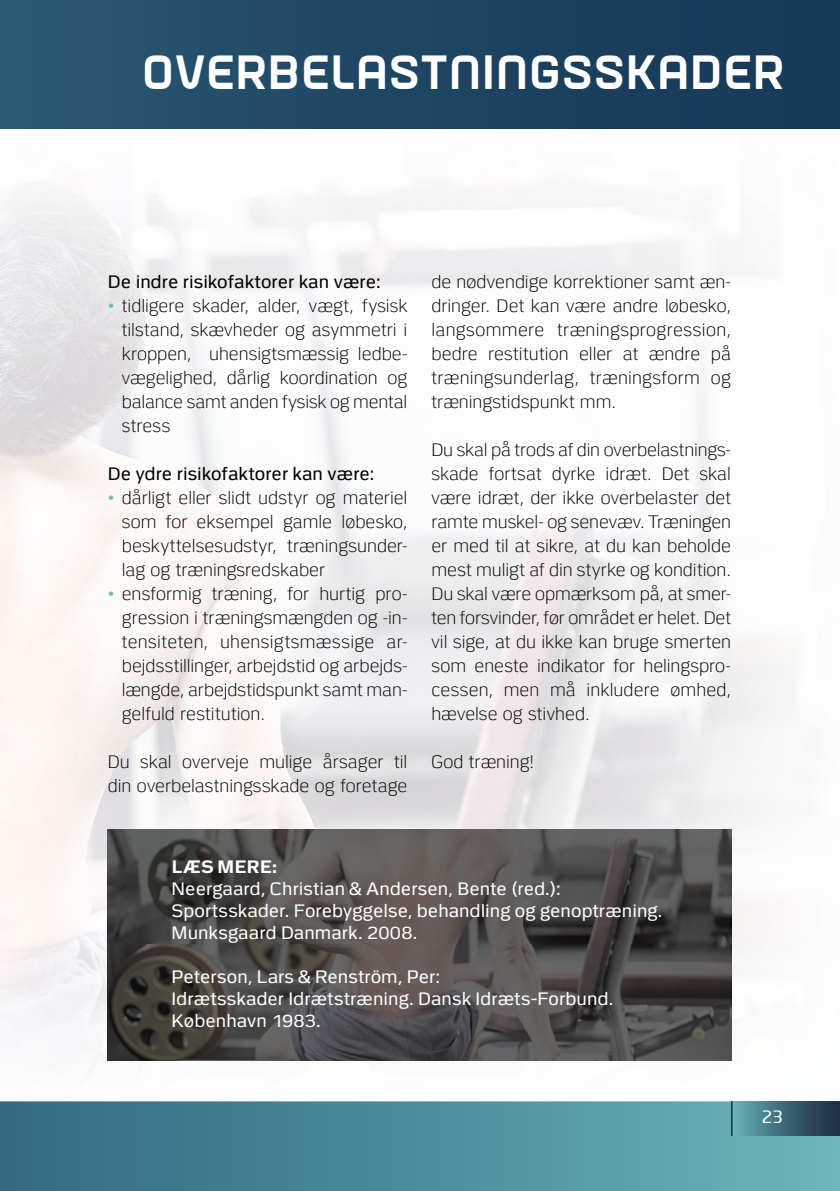
<style>
.page{position:relative;width:840px;height:1191px;background:#fff}
.page>*{position:absolute;margin:0;border:0;box-sizing:border-box;transform-origin:0 0}
.t1{font:700 48px "Firm";letter-spacing:.005em;color:#fff}
.t2{font:300 18px/24px "Politi";letter-spacing:.005em;color:#000;text-align:justify}
.t3{font:18px/22px "Politi";letter-spacing:.005em;color:#fff}
.t4{font:18px "Politi";letter-spacing:.005em;color:#000}
.t5{font:700 18px "Politi";letter-spacing:.025em;color:#fff}
.t6{font:18px "Firm";color:#fff}
</style>
<div class="page">
<div style="left:0;top:0;width:839px;height:129px;background:linear-gradient(to right,#295872,#153655)"></div>
<svg style="left:0;top:1101px;width:839px;height:90px;background:#4d8d9b"></svg>
<div style="left:732px;top:1101px;width:107px;height:35px;background:linear-gradient(to right,#66b0b6,#19273d)"></div>
<svg style="left:730px;top:1101px;width:2px;height:35px"></svg>
<img style="left:699px;top:185px;width:93px;height:876px">
<img style="left:0;top:684px;width:489px;height:208px">
<div style="left:0;top:892px;width:108px;height:169px;background:#f7f5f6"></div>
<svg style="left:108px;top:829px;width:622px;height:231px;background:#4f4c4b"></svg>
<img style="left:108px;top:1060px;width:207px;height:1px">
<img style="left:315px;top:1060px;width:208px;height:1px">
<img style="left:523px;top:1060px;width:207px;height:1px">
<h1 class="t1" style="left:141px;top:44px;width:643px">OVERBELASTNINGSSKADER</h1>
<p class="t4" style="left:108px;top:272px;width:274px">De indre risikofaktorer kan være:</p>
<p class="t2" style="left:122px;top:294px;width:287px;text-indent:-14px"><sup>•</sup> tidligere skader, alder, vægt, fysisk tilstand, skævheder og asymmetri i kroppen, uhensigtsmæssig ledbe&shy;vægelighed, dårlig koordination og balance samt anden fysisk og mental stress</p>
<p class="t4" style="left:108px;top:464px;width:268px">De ydre risikofaktorer kan være:</p>
<p class="t2" style="left:122px;top:486px;width:287px;text-indent:-14px"><sup>•</sup> dårligt eller slidt udstyr og materiel som for eksempel gamle løbesko, beskyttelsesudstyr, træningsunder&shy;lag og træningsredskaber</p>
<p class="t2" style="left:122px;top:582px;width:287px;text-indent:-14px"><sup>•</sup> ensformig træning, for hurtig pro&shy;gression i træningsmængden og -in&shy;tensiteten, uhensigtsmæssige ar&shy;bejdsstillinger, arbejdstid og arbejds&shy;længde, arbejdstidspunkt samt man&shy;gelfuld restitution.</p>
<p class="t2" style="left:108px;top:750px;width:301px">Du skal overveje mulige årsager til din overbelastningsskade og foretage</p>
<p class="t2" style="left:431px;top:270px;width:301px">de nødvendige korrektioner samt æn&shy;dringer. Det kan være andre løbesko, langsommere træningsprogression, bedre restitution eller at ændre på træningsunderlag, træningsform og træningstidspunkt mm.</p>
<p class="t2" style="left:431px;top:438px;width:301px">Du skal på trods af din overbelastnings&shy;skade fortsat dyrke idræt. Det skal være idræt, der ikke overbelaster det ramte muskel- og senevæv. Træningen er med til at sikre, at du kan beholde mest muligt af din styrke og kondition.<br>Du skal være opmærksom på, at smer&shy;ten forsvinder, før området er helet. Det vil sige, at du ikke kan bruge smerten som eneste indikator for helingspro&shy;cessen, men må inkludere ømhed, hævelse og stivhed.</p>
<p class="t2" style="left:431px;top:750px;width:104px">God træning!</p>
<p class="t5" style="left:172px;top:857px;width:107px">LÆS MERE:</p>
<p class="t3" style="left:171px;top:878px;width:492px">Neergaard, Christian &amp; Andersen, Bente (red.):<br>Sportsskader. Forebyggelse, behandling og genoptræning.<br>Munksgaard Danmark. 2008.</p>
<p class="t3" style="left:171px;top:966px;width:443px">Peterson, Lars &amp; Renström, Per:<br>Idrætsskader Idrætstræning. Dansk Idræts-Forbund.<br>København 1983.</p>
<p class="t6" style="left:761px;top:1106px;width:23px">23</p>
</div>
